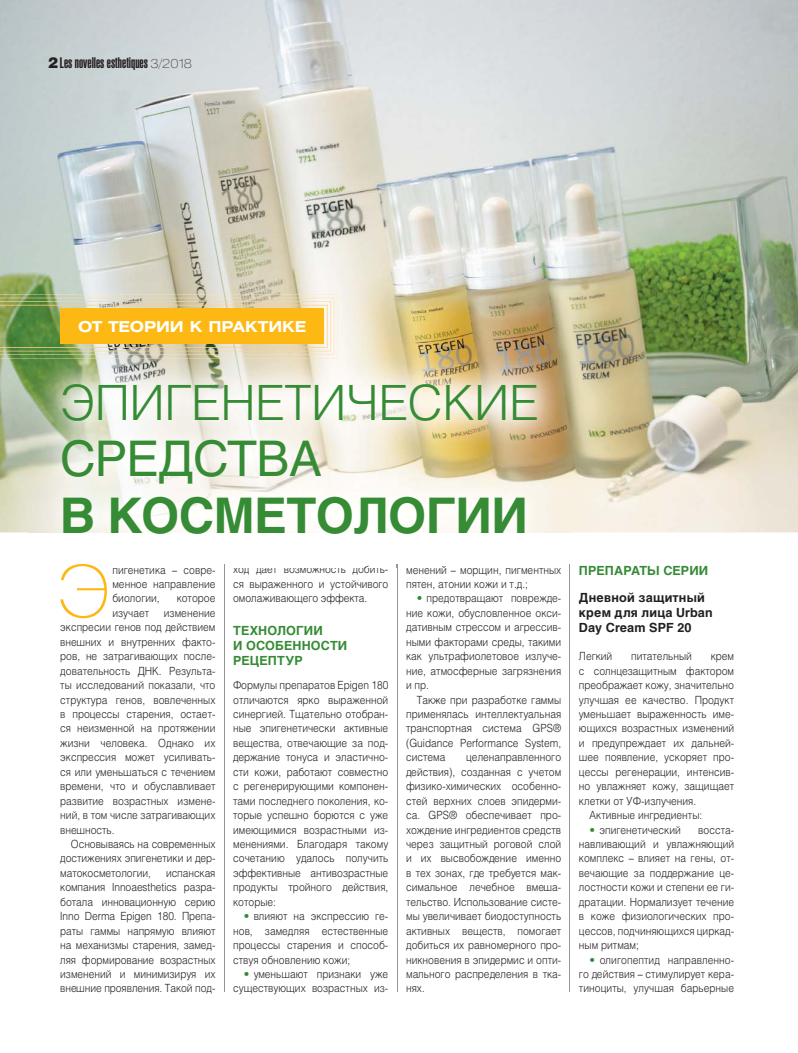
<style>
.page{position:relative;width:798px;height:1053px;background:#fff}
.page>*{position:absolute;margin:0;border:0;box-sizing:border-box;transform-origin:0 0}
.t1{font:70.88px "Helios Ext Thin C";color:#fdb813;scale:.9 1}
.t2{font:48.62px "Helios Light C";letter-spacing:-.01em;color:#368b35}
.t3{font:700 48.62px "Helios C";letter-spacing:-.01em;color:#368b35}
.t4{font:48.62px "Helios C";letter-spacing:-.01em;color:#368b35}
.t5{font:15px "Helios Ultra Compressed C";color:#231f20}
.t6{font:700 15px "Helios Ext C";letter-spacing:-.01em;color:#fff}
.t7{font:700 12.5px/15px "Helios C";letter-spacing:.01em;color:#358b35}
.t8{font:700 12.5px/15px "Helios C";letter-spacing:.02em;color:#231f20}
.t9{font:11.25px/14.4px "Helios Light C";color:#231f20;text-align:justify;scale:.9 1}
.s1{font-family:"Helios Black C"}
.s2{font-family:"Helios Ext Thin C";font-size:12.5px}
.s3{color:#242021}
.s4{color:#358b35}
</style>
<div class="page">
<hr style="left:569px;top:564px;width:1px;height:427px;background:#939598">
<hr style="left:397px;top:564px;width:1px;height:427px;background:#939598">
<hr style="left:224px;top:564px;width:1px;height:427px;background:#939598">
<img style="left:0;top:0;width:797px;height:532px">
<img style="left:28px;top:349px;width:542px;height:218px">
<img style="left:60px;top:564px;width:47px;height:3px">
<img style="left:233px;top:565px;width:155px;height:2px">
<img style="left:406px;top:565px;width:155px;height:2px">
<img style="left:0;top:294px;width:338px;height:64px">
<div style="left:60px;top:308px;width:264px;height:36px;background:#fdb813"></div>
<h3 class="t5" style="left:48px;top:57px;width:146px"><span class="s1">2</span>Les novelles esthetiques <span class="s2">3/2018</span></h3>
<h3 class="t6" style="left:78px;top:320px;width:230px">ОТ ТЕОРИИ К ПРАКТИКЕ</h3>
<h2 class="t2" style="left:60px;top:383px;width:480px">ЭПИГЕНЕТИЧЕСКИЕ</h2>
<h2 class="t4" style="left:60px;top:440px;width:263px">СРЕДСТВА</h2>
<h2 class="t3" style="left:60px;top:496px;width:469px">В КОСМЕТОЛОГИИ</h2>
<h1 class="t1" style="left:57px;top:563px;width:60px">Э</h1>
<p class="t9" style="left:172px;top:563px;width:7px">–</p>
<p class="t9" style="left:233px;top:563px;width:174px"><span class="s3">ход дает в</span>озможнос<span class="s3">ть</span> добить&shy;ся выраженного и устойчивого омолаживающего эффекта.</p>
<p class="t7" style="left:233px;top:624px;width:116px">ТЕХНОЛОГИИ<br>И ОСОБЕННОСТИ<br>РЕЦЕПТУР</p>
<p class="t9" style="left:233px;top:679px;width:174px">Формулы препаратов Epigen 180 отличаются ярко выраженной синергией. Тщательно отобран&shy;ные эпигенетически активные вещества, отвечающие за под&shy;держание тонуса и эластично&shy;сти кожи, работают совместно с регенерирующими компонен&shy;тами последнего поколения, ко&shy;торые успешно борются с уже имеющимися возрастными из&shy;менениями. Благодаря такому сочетанию удалось получить эффективные антивозрастные продукты тройного действия, которые:</p>
<p class="t9" style="left:233px;top:910px;width:174px;text-indent:11px"><span class="s4">•</span> влияют на экспрессию ге&shy;нов, замедляя естественные процессы старения и способ&shy;ствуя обновлению кожи;</p>
<p class="t9" style="left:233px;top:967px;width:174px;text-align:right"><span class="s4">•</span> уменьшают признаки уже существующих возрастных из-</p>
<p class="t9" style="left:112px;top:563px;width:61px">пигенетика</p>
<p class="t9" style="left:406px;top:563px;width:174px">менени<span class="s3">й</span> морщин пигментных</p>
<p class="t9" style="left:112px;top:563px;width:116px;text-indent:71px">совре&shy;менное направление биологии,</p>
<p class="t9" style="left:451px;top:563px;width:7px">–</p>
<p class="t9" style="left:406px;top:563px;width:137px;text-indent:93px">, пятен, атонии кожи и т.д.;</p>
<p class="t9" style="left:406px;top:592px;width:174px;text-indent:11px"><span class="s4">•</span> предотвращают поврежде&shy;ние кожи, обусловленное окси&shy;дативным стрессом и агрессив&shy;ными факторами среды, такими как ультрафиолетовое излуче&shy;ние, атмосферные загрязнения и пр.</p>
<p class="t9" style="left:406px;top:693px;width:174px;text-indent:11px">Также при разработке гаммы применялась интеллектуальная транспортная система GPS® (Guidance Performance System, система</p>
<p class="t9" style="left:177px;top:592px;width:45px">которое</p>
<p class="t9" style="left:60px;top:606px;width:174px;text-indent:104px">изменение экспресии генов под действием внешних и внутренних факто&shy;ров, не затрагивающих после&shy;довательность ДНК. Результа&shy;ты исследований показали, что структура генов, вовлеченных в процессы старения, остает&shy;ся неизменной на протяжении жизни человека. Однако их экспрессия может усиливать&shy;ся или уменьшаться с течением времени, что и обуславливает развитие возрастных измене&shy;ний, в том числе затрагивающих внешность.</p>
<p class="t9" style="left:60px;top:837px;width:174px;text-indent:11px">Основываясь на современных достижениях эпигенетики и дер&shy;матокосметологии,</p>
<p class="t9" style="left:112px;top:606px;width:42px">изучает</p>
<p class="t9" style="left:406px;top:751px;width:174px;text-indent:60px">целенаправленного действия), созданная с учетом физико-химических особенно&shy;стей верхних слоев эпидерми&shy;са. GPS® обеспечивает про&shy;хождение ингредиентов средств через защитный роговой слой и их высвобождение именно в тех зонах, где требуется мак&shy;симальное лечебное вмеша&shy;тельство. Использование систе&shy;мы увеличивает биодоступность активных веществ, помогает добиться их равномерного про&shy;никновения в эпидермис и опти&shy;мального распределения в тка&shy;нях.</p>
<p class="t9" style="left:60px;top:866px;width:174px;text-indent:106px">испанская компания Innoaesthetics разра&shy;ботала инновационную серию Inno Derma Epigen 180. Препа&shy;раты гаммы напрямую влияют на механизмы старения, замед&shy;ляя формирование возрастных изменений и минимизируя их внешние проявления. Такой под-</p>
<p class="t7" style="left:578px;top:564px;width:131px">ПРЕПАРАТЫ СЕРИИ</p>
<p class="t8" style="left:578px;top:591px;width:135px">Дневной защитный крем для лица Urban<br>Day Cream SPF 20</p>
<p class="t9" style="left:578px;top:650px;width:39px">Легкий</p>
<p class="t9" style="left:631px;top:650px;width:69px">питательный</p>
<p class="t9" style="left:710px;top:650px;width:27px">крем</p>
<p class="t9" style="left:578px;top:664px;width:174px">с солнцезащитным фактором</p>
<p class="t9" style="left:578px;top:679px;width:174px">преображает кожу, значительно</p>
<p class="t9" style="left:578px;top:693px;width:174px">улучшая ее качество. Продукт</p>
<p class="t9" style="left:578px;top:708px;width:174px">уменьшает выраженность име-</p>
<p class="t9" style="left:578px;top:722px;width:174px">ющихся возрастных изменений</p>
<p class="t9" style="left:578px;top:736px;width:174px">и предупреждает их дальней-</p>
<p class="t9" style="left:578px;top:751px;width:174px">шее появление, ускоряет про-</p>
<p class="t9" style="left:578px;top:765px;width:174px">цессы регенерации, интенсив-</p>
<p class="t9" style="left:578px;top:780px;width:174px">но увлажняет кожу, защищает</p>
<p class="t9" style="left:578px;top:794px;width:132px">клетки от УФ-излучения.</p>
<p class="t9" style="left:589px;top:809px;width:127px">Активные ингредиенты:</p>
<p class="t9" style="left:589px;top:823px;width:103px"><span class="s4">•</span> эпигенетический</p>
<p class="t9" style="left:578px;top:823px;width:174px;text-indent:119px">восста&shy;навливающий и увлажняющий комплекс – влияет на гены, от&shy;вечающие за поддержание це&shy;лостности кожи и степени ее ги&shy;дратации. Нормализует течение в коже физиологических про&shy;цессов, подчиняющихся циркад&shy;ным ритмам;</p>
<p class="t9" style="left:578px;top:953px;width:174px;text-indent:11px"><span class="s4">•</span> олигопептид направленно&shy;го действия – стимулирует кера&shy;тиноциты, улучшая барьерные</p>
</div>
